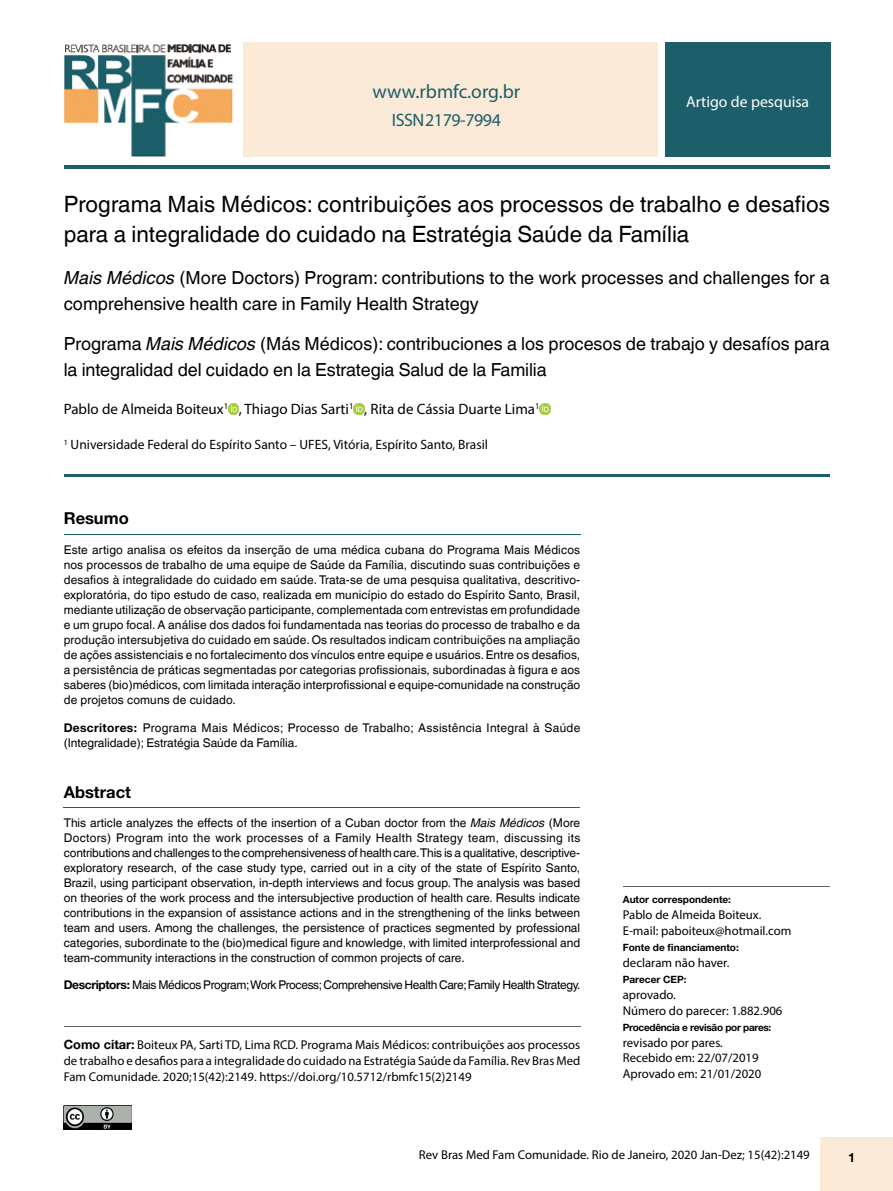
<style>
.page{position:relative;width:893px;height:1191px;background:#fff}
.page>*{position:absolute;margin:0;border:0;box-sizing:border-box;transform-origin:0 0}
.t1{font:22.5px/30px "Helvetica World";color:#000}
.t2{font:19.5px "Myriad Pro";color:#1c5e69}
.t3{font:18px/25.5px "Helvetica World";color:#000}
.t4{font:18px "Myriad Pro";letter-spacing:-.025em;color:#1c5e69}
.t5{font:700 16.5px "Helvetica Neue";color:#000}
.t6{font:15.75px "Myriad Pro";color:#fff}
.t7{font:15px "Myriad Pro";color:#000}
.t8{font:13.5px "Myriad Pro";color:#000}
.t9{font:12.75px/15.9px "Myriad Pro";color:#000}
.t10{font:700 12.75px "Helvetica Neue";color:#000}
.t11{font:12px/15px "Helvetica World";color:#000;text-align:justify}
.t12{font:12px/15px "Helvetica World";letter-spacing:.025em;color:#000}
.t13{font:12px "Helvetica World";letter-spacing:-.03em;color:#000}
.t14{font:700 10.05px "Helvetica Neue";color:#000}
.t15{font:700 10.05px "Helvetica Neue";letter-spacing:-.03em;color:#000}
.s1{font-style:italic}
.s2{font-family:"Helvetica Neue";font-weight:700}
</style>
<div class="page">
<div style="left:821px;top:1137px;width:72px;height:54px;background:#fcead8"></div>
<svg style="left:228px;top:403px;width:11px;height:11px"></svg>
<svg style="left:354px;top:403px;width:10px;height:11px"></svg>
<svg style="left:540px;top:403px;width:10px;height:11px"></svg>
<hr style="left:64px;top:165px;width:765px;height:4px;background:#1c5e69">
<div style="left:243px;top:43px;width:414px;height:114px;background:#fcead8"></div>
<div style="left:665px;top:43px;width:165px;height:114px;background:#1c5e69"></div>
<img style="left:64px;top:44px;width:169px;height:113px">
<hr style="left:64px;top:474px;width:765px;height:2px;background:#1c5e69">
<hr style="left:64px;top:534px;width:516px;height:1px;background:#1c5e69">
<hr style="left:64px;top:1026px;width:516px;height:1px;background:#646363">
<hr style="left:623px;top:886px;width:206px;height:1px;background:#646363">
<hr style="left:64px;top:807px;width:516px;height:1px;background:#1c5e69">
<img style="left:64px;top:1106px;width:68px;height:23px">
<h2 class="t2" style="left:373px;top:80px;width:149px">www.rbmfc.org.br</h2>
<h3 class="t4" style="left:392px;top:109px;width:111px">ISSN 2179-7994</h3>
<h3 class="t6" style="left:686px;top:92px;width:125px">Artigo de pesquisa</h3>
<h1 class="t1" style="left:64px;top:190px;width:768px">Programa Mais Médicos: contribuições aos processos de trabalho e desafios para a integralidade do cuidado na Estratégia Saúde da Família</h1>
<h3 class="t3" style="left:64px;top:265px;width:767px"><span class="s1">Mais Médicos</span> (More Doctors) Program: contributions to the work processes and challenges for a comprehensive health care in Family Health Strategy</h3>
<h3 class="t3" style="left:64px;top:331px;width:767px">Programa <span class="s1">Mais Médicos</span> (Más Médicos): contribuciones a los procesos de trabajo y desafíos para la integralidad del cuidado en la Estrategia Salud de la Familia</h3>
<p class="t7" style="left:64px;top:400px;width:477px">Pablo de Almeida Boiteux<sup>1</sup> , Thiago Dias Sarti<sup>1</sup> , Rita de Cássia Duarte Lima<sup>1</sup></p>
<p class="t8" style="left:64px;top:436px;width:426px"><sup>1</sup> Universidade Federal do Espírito Santo – UFES, Vitória, Espírito Santo, Brasil</p>
<h3 class="t5" style="left:64px;top:508px;width:67px">Resumo</h3>
<p class="t11" style="left:64px;top:542px;width:518px">Este artigo analisa os efeitos da inserção de uma médica cubana do Programa Mais Médicos nos processos de trabalho de uma equipe de Saúde da Família, discutindo suas contribuições e desafios à integralidade do cuidado em saúde. Trata-se de uma pesquisa qualitativa, descritivo&shy;exploratória, do tipo estudo de caso, realizada em município do estado do Espírito Santo, Brasil, mediante utilização de observação participante, complementada com entrevistas em profundidade e um grupo focal. A análise dos dados foi fundamentada nas teorias do processo de trabalho e da produção intersubjetiva do cuidado em saúde. Os resultados indicam contribuições na ampliação de ações assistenciais e no fortalecimento dos vínculos entre equipe e usuários. Entre os desafios, a persistência de práticas segmentadas por categorias profissionais, subordinadas à figura e aos saberes (bio)médicos, com limitada interação interprofissional e equipe-comunidade na construção de projetos comuns de cuidado.</p>
<p class="t12" style="left:64px;top:720px;width:518px"><span class="s2">Descritores:</span> Programa Mais Médicos; Processo de Trabalho; Assistência Integral à Saúde (Integralidade); Estratégia Saúde da Família.</p>
<h3 class="t5" style="left:64px;top:781px;width:69px">Abstract</h3>
<p class="t11" style="left:64px;top:815px;width:518px">This article analyzes the effects of the insertion of a Cuban doctor from the <span class="s1">Mais Médicos</span> (More Doctors) Program into the work processes of a Family Health Strategy team, discussing its contributions and challenges to the comprehensiveness of health care. This is a qualitative, descriptive&shy;exploratory research, of the case study type, carried out in a city of the state of Espírito Santo, Brazil, using participant observation, in-depth interviews and focus group. The analysis was based on theories of the work process and the intersubjective production of health care. Results indicate contributions in the expansion of assistance actions and in the strengthening of the links between team and users. Among the challenges, the persistence of practices segmented by professional categories, subordinate to the (bio)medical figure and knowledge, with limited interprofessional and team-community interactions in the construction of common projects of care.</p>
<p class="t13" style="left:64px;top:977px;width:518px"><span class="s2">Descriptors:</span> Mais Médicos Program; Work Process; Comprehensive Health Care; Family Health Strategy.</p>
<p class="t9" style="left:64px;top:1036px;width:518px;text-align:justify"><span class="s2">Como citar:</span> Boiteux PA, Sarti TD, Lima RCD. Programa Mais Médicos: contribuições aos processos de trabalho e desafios para a integralidade do cuidado na Estratégia Saúde da Família. Rev Bras Med Fam Comunidade. 2020;15(42):2149. https://doi.org/10.5712/rbmfc15(2)2149</p>
<p class="t14" style="left:623px;top:893px;width:110px">Autor correspondente:</p>
<p class="t9" style="left:623px;top:906px;width:170px">Pablo de Almeida Boiteux.<br>E-mail: paboiteux@hotmail.com</p>
<p class="t14" style="left:623px;top:941px;width:118px">Fonte de financiamento:</p>
<p class="t9" style="left:623px;top:954px;width:108px">declaram não haver.</p>
<p class="t14" style="left:623px;top:973px;width:65px">Parecer CEP:</p>
<p class="t9" style="left:623px;top:986px;width:161px">aprovado.<br>Número do parecer: 1.882.906</p>
<p class="t15" style="left:623px;top:1020px;width:150px">Procedência e revisão por pares:</p>
<p class="t9" style="left:623px;top:1034px;width:140px">revisado por pares.<br>Recebido em: 22/07/2019<br>Aprovado em: 21/01/2020</p>
<p class="t9" style="left:419px;top:1146px;width:392px">Rev Bras Med Fam Comunidade. Rio de Janeiro, 2020 Jan-Dez; 15(42):2149</p>
<p class="t10" style="left:848px;top:1149px;width:9px">1</p>
</div>
